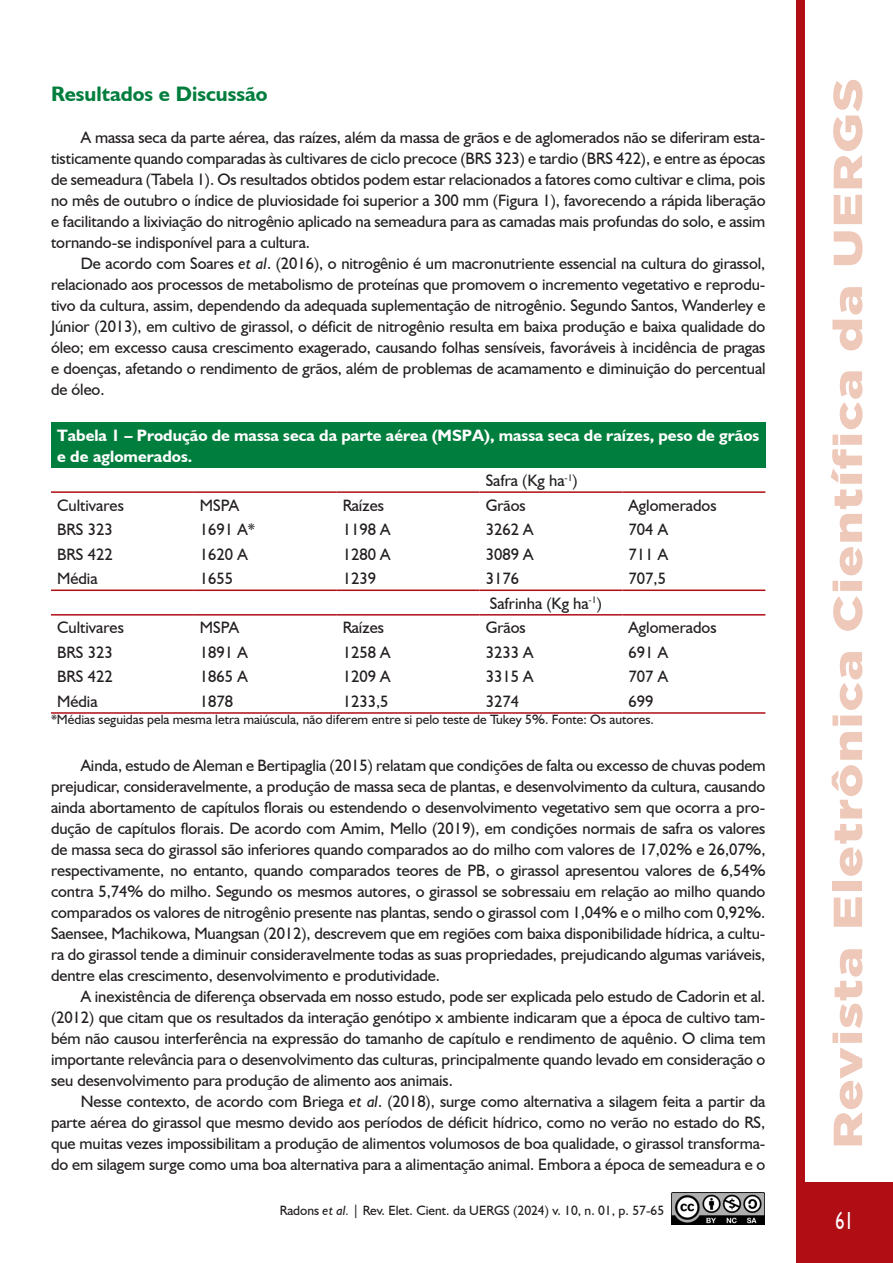
<style>
.page{position:relative;width:893px;height:1263px;background:#fff}
.page>*{position:absolute;margin:0;border:0;box-sizing:border-box;transform-origin:0 0}
.t1{font:900 40.5px "Gotham";letter-spacing:.025em;color:#eec8b8;scale:1.28 1}
.t2{font:24.75px "Humanist 521 BT";color:#fff;scale:.73 1}
.Texto____Intertítulo{font:700 21px "Humanist 521 BT";color:#007e3d}
.Texto____Corrido{font:16.5px/21px "Humanist 521 BT";letter-spacing:-.005em;color:#231f20;text-align:justify}
.Texto____Bullet_Letra{font:16.5px "Humanist 521 BT";color:#231f20}
.Texto____Bullet_Letra-2{font:700 16.5px/21px "Humanist 521 BT";color:#fff}
.Texto____Bullet_Letra-3{font:13.5px "Humanist 521 BT";color:#231f20}
.s1{font-style:italic}
</style>
<div class="page">
<div style="left:796px;top:0;width:9px;height:1182px;background:#b00d15"></div>
<div style="left:796px;top:1182px;width:97px;height:81px;background:#b00d15"></div>
<img style="left:671px;top:1192px;width:94px;height:33px">
<div style="left:51px;top:422px;width:714px;height:46px;background:#007e3d"></div>
<hr style="left:51px;top:491px;width:143px;height:2px;background:#b00d15">
<hr style="left:194px;top:491px;width:143px;height:2px;background:#b00d15">
<hr style="left:337px;top:491px;width:143px;height:2px;background:#b00d15">
<hr style="left:480px;top:491px;width:142px;height:2px;background:#b00d15">
<hr style="left:622px;top:491px;width:143px;height:2px;background:#b00d15">
<hr style="left:51px;top:589px;width:143px;height:2px;background:#b00d15">
<hr style="left:194px;top:589px;width:143px;height:2px;background:#b00d15">
<hr style="left:337px;top:589px;width:143px;height:2px;background:#b00d15">
<hr style="left:480px;top:589px;width:142px;height:2px;background:#b00d15">
<hr style="left:622px;top:589px;width:143px;height:2px;background:#b00d15">
<hr style="left:51px;top:614px;width:143px;height:1px;background:#b00d15">
<hr style="left:194px;top:614px;width:143px;height:1px;background:#b00d15">
<hr style="left:337px;top:614px;width:143px;height:1px;background:#b00d15">
<hr style="left:480px;top:614px;width:142px;height:1px;background:#b00d15">
<hr style="left:622px;top:614px;width:143px;height:1px;background:#b00d15">
<hr style="left:51px;top:712px;width:143px;height:2px;background:#b00d15">
<hr style="left:194px;top:712px;width:143px;height:2px;background:#b00d15">
<hr style="left:337px;top:712px;width:143px;height:2px;background:#b00d15">
<hr style="left:480px;top:712px;width:142px;height:2px;background:#b00d15">
<hr style="left:622px;top:712px;width:143px;height:2px;background:#b00d15">
<p class="Texto____Intertítulo" style="left:51px;top:81px;width:218px">Resultados e Discussão</p>
<p class="Texto____Corrido" style="left:51px;top:127px;width:716px;text-indent:30px">A massa seca da parte aérea, das raízes, além da massa de grãos e de aglomerados não se diferiram esta&shy;tisticamente quando comparadas às cultivares de ciclo precoce (BRS 323) e tardio (BRS 422), e entre as épocas de semeadura (Tabela 1). Os resultados obtidos podem estar relacionados a fatores como cultivar e clima, pois no mês de outubro o índice de pluviosidade foi superior a 300 mm (Figura 1), favorecendo a rápida liberação e facilitando a lixiviação do nitrogênio aplicado na semeadura para as camadas mais profundas do solo, e assim tornando-se indisponível para a cultura.</p>
<p class="Texto____Corrido" style="left:51px;top:253px;width:716px;text-indent:30px">De acordo com Soares <span class="s1">et al</span>. (2016), o nitrogênio é um macronutriente essencial na cultura do girassol, relacionado aos processos de metabolismo de proteínas que promovem o incremento vegetativo e reprodu&shy;tivo da cultura, assim, dependendo da adequada suplementação de nitrogênio. Segundo Santos, Wanderley e Júnior (2013), em cultivo de girassol, o déficit de nitrogênio resulta em baixa produção e baixa qualidade do óleo; em excesso causa crescimento exagerado, causando folhas sensíveis, favoráveis à incidência de pragas e doenças, afetando o rendimento de grãos, além de problemas de acamamento e diminuição do percentual de óleo.</p>
<p class="Texto____Bullet_Letra-2" style="left:57px;top:424px;width:704px">Tabela 1 – Produção de massa seca da parte aérea (MSPA), massa seca de raízes, peso de grãos e de aglomerados.</p>
<p class="Texto____Bullet_Letra" style="left:486px;top:470px;width:94px">Safra (Kg ha<sup>-1</sup>)</p>
<p class="Texto____Bullet_Letra" style="left:57px;top:495px;width:68px">Cultivares</p>
<p class="Texto____Bullet_Letra" style="left:200px;top:495px;width:41px">MSPA</p>
<p class="Texto____Bullet_Letra" style="left:343px;top:495px;width:43px">Raízes</p>
<p class="Texto____Bullet_Letra" style="left:486px;top:495px;width:42px">Grãos</p>
<p class="Texto____Bullet_Letra" style="left:628px;top:495px;width:90px">Aglomerados</p>
<p class="Texto____Bullet_Letra" style="left:57px;top:519px;width:57px">BRS 323</p>
<p class="Texto____Bullet_Letra" style="left:200px;top:519px;width:57px">1691 A*</p>
<p class="Texto____Bullet_Letra" style="left:343px;top:519px;width:49px">1198 A</p>
<p class="Texto____Bullet_Letra" style="left:486px;top:519px;width:49px">3262 A</p>
<p class="Texto____Bullet_Letra" style="left:628px;top:519px;width:41px">704 A</p>
<p class="Texto____Bullet_Letra" style="left:57px;top:544px;width:57px">BRS 422</p>
<p class="Texto____Bullet_Letra" style="left:200px;top:544px;width:49px">1620 A</p>
<p class="Texto____Bullet_Letra" style="left:343px;top:544px;width:49px">1280 A</p>
<p class="Texto____Bullet_Letra" style="left:486px;top:544px;width:49px">3089 A</p>
<p class="Texto____Bullet_Letra" style="left:628px;top:544px;width:41px">711 A</p>
<p class="Texto____Bullet_Letra" style="left:57px;top:568px;width:42px">Média</p>
<p class="Texto____Bullet_Letra" style="left:200px;top:568px;width:35px">1655</p>
<p class="Texto____Bullet_Letra" style="left:343px;top:568px;width:35px">1239</p>
<p class="Texto____Bullet_Letra" style="left:486px;top:568px;width:35px">3176</p>
<p class="Texto____Bullet_Letra" style="left:628px;top:568px;width:39px">707,5</p>
<p class="Texto____Bullet_Letra" style="left:490px;top:593px;width:114px">Safrinha (Kg ha<sup>-1</sup>)</p>
<p class="Texto____Bullet_Letra" style="left:57px;top:617px;width:68px">Cultivares</p>
<p class="Texto____Bullet_Letra" style="left:200px;top:617px;width:41px">MSPA</p>
<p class="Texto____Bullet_Letra" style="left:343px;top:617px;width:43px">Raízes</p>
<p class="Texto____Bullet_Letra" style="left:486px;top:617px;width:42px">Grãos</p>
<p class="Texto____Bullet_Letra" style="left:628px;top:617px;width:90px">Aglomerados</p>
<p class="Texto____Bullet_Letra" style="left:57px;top:642px;width:57px">BRS 323</p>
<p class="Texto____Bullet_Letra" style="left:200px;top:642px;width:49px">1891 A</p>
<p class="Texto____Bullet_Letra" style="left:343px;top:642px;width:49px">1258 A</p>
<p class="Texto____Bullet_Letra" style="left:486px;top:642px;width:49px">3233 A</p>
<p class="Texto____Bullet_Letra" style="left:628px;top:642px;width:41px">691 A</p>
<p class="Texto____Bullet_Letra" style="left:57px;top:667px;width:57px">BRS 422</p>
<p class="Texto____Bullet_Letra" style="left:200px;top:667px;width:49px">1865 A</p>
<p class="Texto____Bullet_Letra" style="left:343px;top:667px;width:49px">1209 A</p>
<p class="Texto____Bullet_Letra" style="left:486px;top:667px;width:49px">3315 A</p>
<p class="Texto____Bullet_Letra" style="left:628px;top:667px;width:41px">707 A</p>
<p class="Texto____Bullet_Letra" style="left:57px;top:691px;width:42px">Média</p>
<p class="Texto____Bullet_Letra" style="left:200px;top:691px;width:35px">1878</p>
<p class="Texto____Bullet_Letra" style="left:343px;top:691px;width:47px">1233,5</p>
<p class="Texto____Bullet_Letra" style="left:486px;top:691px;width:35px">3274</p>
<p class="Texto____Bullet_Letra" style="left:628px;top:691px;width:26px">699</p>
<p class="Texto____Bullet_Letra-3" style="left:51px;top:711px;width:604px">*Médias seguidas pela mesma letra maiúscula, não diferem entre si pelo teste de Tukey 5%. Fonte: Os autores.</p>
<p class="Texto____Corrido" style="left:51px;top:754px;width:716px;text-indent:30px">Ainda, estudo de Aleman e Bertipaglia (2015) relatam que condições de falta ou excesso de chuvas podem prejudicar, consideravelmente, a produção de massa seca de plantas, e desenvolvimento da cultura, causando ainda abortamento de capítulos florais ou estendendo o desenvolvimento vegetativo sem que ocorra a pro&shy;dução de capítulos florais. De acordo com Amim, Mello (2019), em condições normais de safra os valores de massa seca do girassol são inferiores quando comparados ao do milho com valores de 17,02% e 26,07%, respectivamente, no entanto, quando comparados teores de PB, o girassol apresentou valores de 6,54% contra 5,74% do milho. Segundo os mesmos autores, o girassol se sobressaiu em relação ao milho quando comparados os valores de nitrogênio presente nas plantas, sendo o girassol com 1,04% e o milho com 0,92%.<br>Saensee, Machikowa, Muangsan (2012), descrevem que em regiões com baixa disponibilidade hídrica, a cultu&shy;ra do girassol tende a diminuir consideravelmente todas as suas propriedades, prejudicando algumas variáveis, dentre elas crescimento, desenvolvimento e produtividade.</p>
<p class="Texto____Corrido" style="left:51px;top:985px;width:716px;text-indent:30px">A inexistência de diferença observada em nosso estudo, pode ser explicada pelo estudo de Cadorin et al. (2012) que citam que os resultados da interação genótipo x ambiente indicaram que a época de cultivo tam&shy;bém não causou interferência na expressão do tamanho de capítulo e rendimento de aquênio. O clima tem importante relevância para o desenvolvimento das culturas, principalmente quando levado em consideração o seu desenvolvimento para produção de alimento aos animais.</p>
<p class="Texto____Corrido" style="left:51px;top:1090px;width:716px;text-indent:30px">Nesse contexto, de acordo com Briega <span class="s1">et al</span>. (2018), surge como alternativa a silagem feita a partir da parte aérea do girassol que mesmo devido aos períodos de déficit hídrico, como no verão no estado do RS, que muitas vezes impossibilitam a produção de alimentos volumosos de boa qualidade, o girassol transforma&shy;do em silagem surge como uma boa alternativa para a alimentação animal. Embora a época de semeadura e o</p>
<p class="Texto____Bullet_Letra-3" style="left:280px;top:1201px;width:386px">Radons <span class="s1">et al.</span> | Rev. Elet. Cient. da UERGS (2024) v. 10, n. 01, p. 57-65</p>
<h1 class="t1" style="left:824px;top:1148px;width:838px;rotate:-90deg">Revista Eletrônica Científica da UERGS</h1>
<h2 class="t2" style="left:835px;top:1205px;width:26px">61</h2>
</div>
